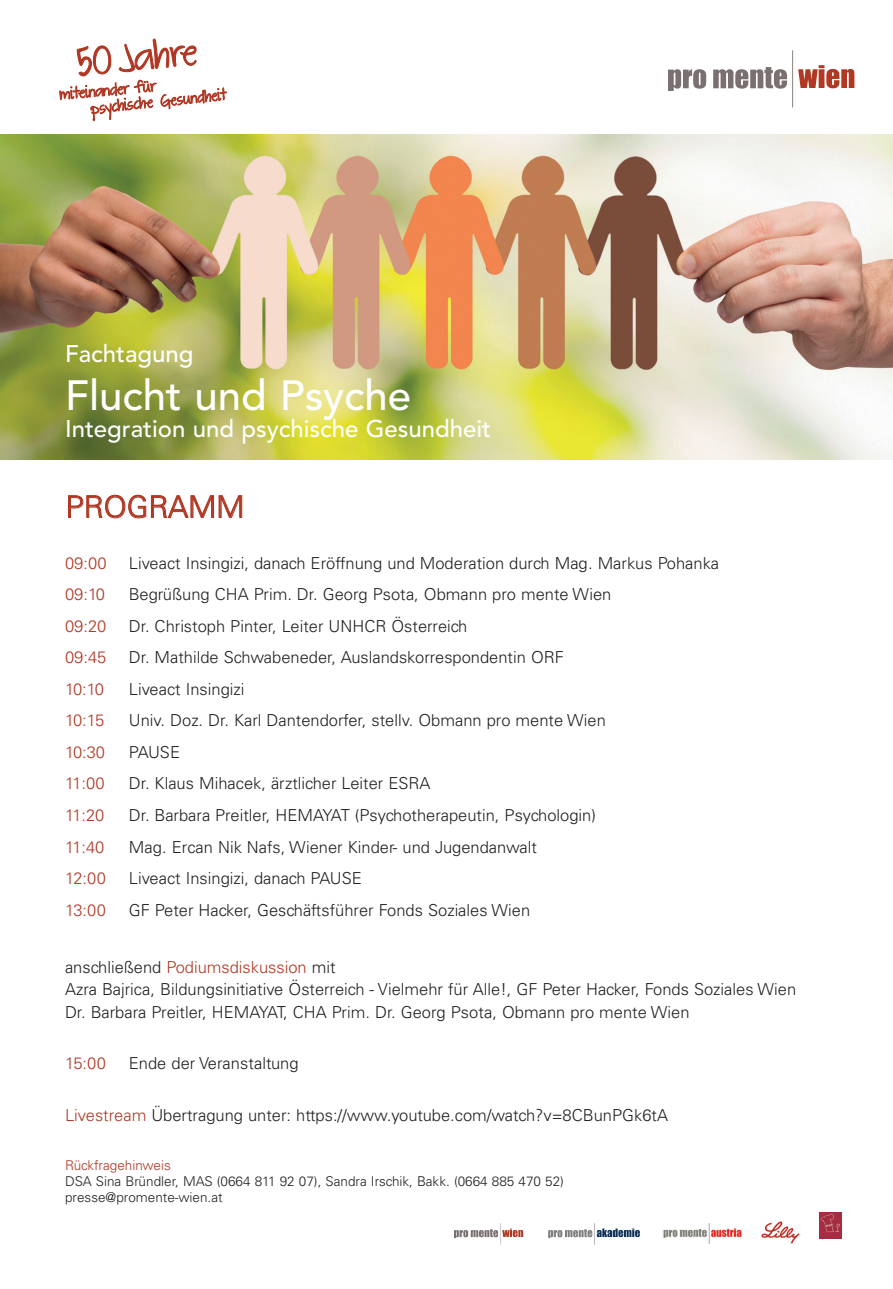
<style>
.page{position:relative;width:893px;height:1289px;background:#fff}
.page>*{position:absolute;margin:0;border:0;box-sizing:border-box;transform-origin:0 0}
.t1{font:500 42px "Avenir";color:#fff}
.t2{font:300 30px "Univers LT Std";letter-spacing:-.005em;color:#af3723}
.t3{font:500 24px "Avenir";color:#fff}
.t4{font:300 16.5px/22.5px "Univers LT Std";color:#231f20}
.t5{font:300 16.5px "Univers LT Std";color:#af3723}
.t6{font:300 13.5px/16.2px "Univers LT Std";color:#231f20}
.t7{font:300 13.5px "Univers LT Std";color:#af3723}
.s1{color:#af3723}
</style>
<div class="page">
<img style="left:0;top:135px;width:893px;height:324px">
<img style="left:792px;top:51px;width:63px;height:57px">
<img style="left:798px;top:65px;width:56px;height:23px">
<img style="left:668px;top:67px;width:119px;height:24px">
<svg style="left:60px;top:39px;width:167px;height:82px"></svg>
<img style="left:454px;top:1223px;width:70px;height:21px">
<img style="left:502px;top:1228px;width:21px;height:9px">
<img style="left:454px;top:1229px;width:44px;height:8px">
<img style="left:548px;top:1223px;width:91px;height:21px">
<img style="left:597px;top:1228px;width:43px;height:9px">
<img style="left:548px;top:1229px;width:44px;height:8px">
<img style="left:663px;top:1223px;width:79px;height:20px">
<img style="left:761px;top:1221px;width:39px;height:22px">
<svg style="left:820px;top:1212px;width:22px;height:27px"></svg>
<img style="left:820px;top:1212px;width:21px;height:25px">
<h3 class="t3" style="left:65px;top:344px;width:130px">Fachtagung</h3>
<h1 class="t1" style="left:65px;top:378px;width:348px">Flucht und Psyche</h1>
<h3 class="t3" style="left:65px;top:419px;width:428px">Integration und psychische Gesundheit</h3>
<h2 class="t2" style="left:66px;top:496px;width:181px">PROGRAMM</h2>
<p class="t5" style="left:65px;top:557px;width:43px">09:00</p>
<p class="t4" style="left:129px;top:553px;width:592px">Liveact Insingizi, danach Eröffnung und Moderation durch Mag. Markus Pohanka</p>
<p class="t5" style="left:65px;top:588px;width:42px">09:10</p>
<p class="t4" style="left:129px;top:584px;width:484px">Begrüßung CHA Prim. Dr. Georg Psota, Obmann pro mente Wien</p>
<p class="t5" style="left:65px;top:620px;width:43px">09:20</p>
<p class="t4" style="left:129px;top:616px;width:340px">Dr. Christoph Pinter, Leiter UNHCR Österreich</p>
<p class="t5" style="left:65px;top:651px;width:43px">09:45</p>
<p class="t4" style="left:129px;top:647px;width:437px">Dr. Mathilde Schwabeneder, Auslandskorrespondentin ORF</p>
<p class="t5" style="left:65px;top:683px;width:40px">10:10</p>
<p class="t4" style="left:129px;top:679px;width:117px">Liveact Insingizi</p>
<p class="t5" style="left:65px;top:714px;width:41px">10:15</p>
<p class="t4" style="left:129px;top:710px;width:479px">Univ. Doz. Dr. Karl Dantendorfer, stellv. Obmann pro mente Wien</p>
<p class="t5" style="left:65px;top:746px;width:42px">10:30</p>
<p class="t4" style="left:129px;top:742px;width:53px">PAUSE</p>
<p class="t5" style="left:65px;top:777px;width:41px">11:00</p>
<p class="t4" style="left:129px;top:773px;width:303px">Dr. Klaus Mihacek, ärztlicher Leiter ESRA</p>
<p class="t5" style="left:65px;top:809px;width:41px">11:20</p>
<p class="t4" style="left:129px;top:805px;width:469px">Dr. Barbara Preitler, HEMAYAT (Psychotherapeutin, Psychologin)</p>
<p class="t5" style="left:65px;top:840px;width:41px">11:40</p>
<p class="t4" style="left:129px;top:836px;width:409px">Mag. Ercan Nik Nafs, Wiener Kinder- und Jugendanwalt</p>
<p class="t5" style="left:65px;top:872px;width:42px">12:00</p>
<p class="t4" style="left:129px;top:868px;width:234px">Liveact Insingizi, danach PAUSE</p>
<p class="t5" style="left:65px;top:903px;width:42px">13:00</p>
<p class="t4" style="left:129px;top:899px;width:403px">GF Peter Hacker, Geschäftsführer Fonds Soziales Wien</p>
<p class="t4" style="left:65px;top:957px;width:733px">anschließend <span class="s1">Podiumsdiskussion</span> mit<br>Azra Bajrica, Bildungsinitiative Österreich - Vielmehr für Alle!, GF Peter Hacker, Fonds Soziales Wien<br>Dr. Barbara Preitler, HEMAYAT, CHA Prim. Dr. Georg Psota, Obmann pro mente Wien</p>
<p class="t5" style="left:65px;top:1057px;width:42px">15:00</p>
<p class="t4" style="left:129px;top:1053px;width:171px">Ende der Veranstaltung</p>
<p class="t4" style="left:65px;top:1104px;width:604px"><span class="s1">Livestream</span> Übertragung unter: https://www.youtube.com/watch?v=8CBunPGk6tA</p>
<p class="t7" style="left:65px;top:1159px;width:107px">Rückfragehinweis</p>
<p class="t6" style="left:65px;top:1174px;width:500px">DSA Sina Bründler, MAS (0664 811 92 07), Sandra Irschik, Bakk. (0664 885 470 52) presse@promente-wien.at</p>
</div>
